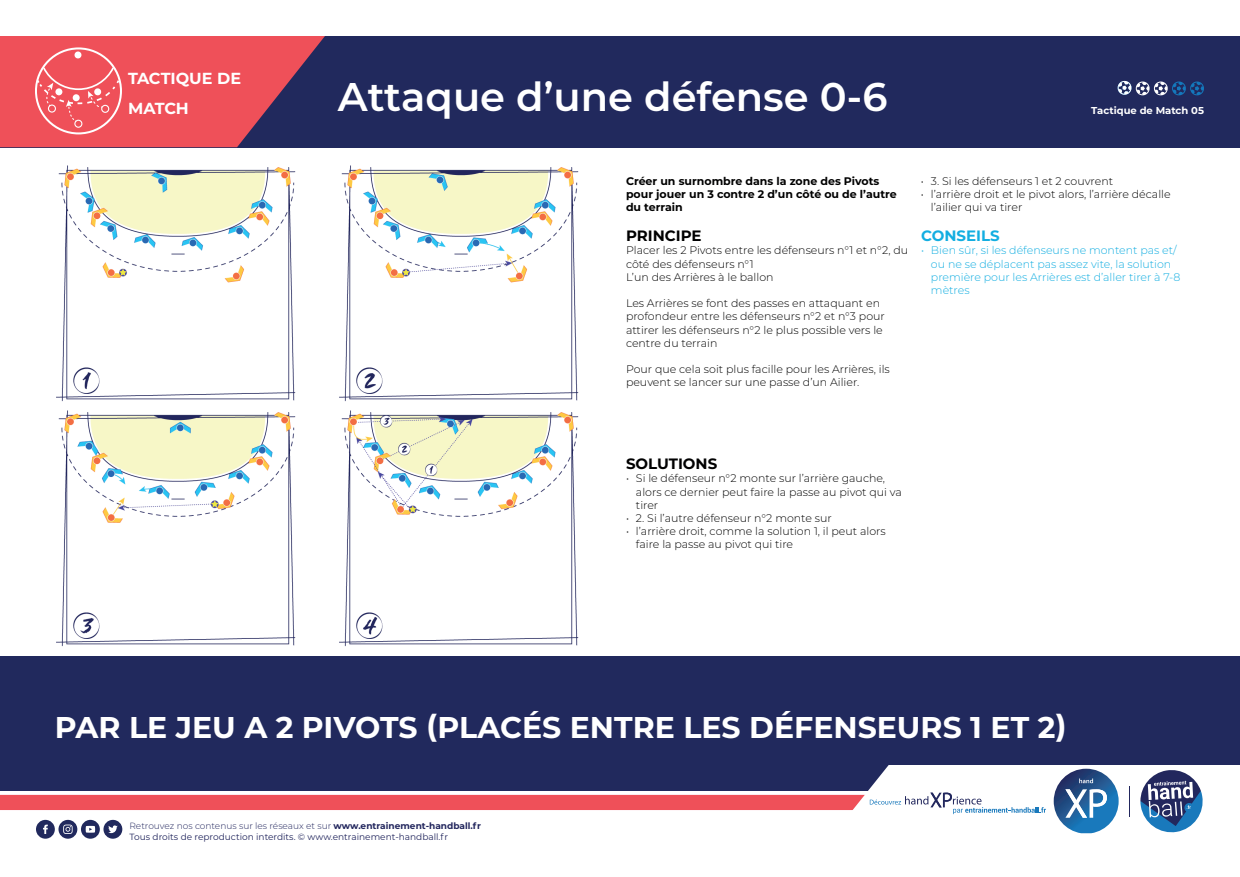
<style>
.page{position:relative;width:1240px;height:877px;background:#fff}
.page>*{position:absolute;margin:0;border:0;box-sizing:border-box;transform-origin:0 0}
.t1{font:600 40px "Montserrat";color:#fff}
.t2{font:700 30px "Montserrat";color:#fff}
.t3{font:700 16px/30px "Montserrat";letter-spacing:-.005em;color:#fff}
.t4{font:700 15px "Montserrat";color:#000001}
.t5{font:700 15px "Montserrat";color:#13aee1}
.t6{font:300 11px/13.2px "Montserrat";color:#000001}
.t7{font:300 11px/13.2px "Montserrat";color:#13aee1}
.t8{font:700 11px/13.2px "Montserrat";color:#000001}
.t9{font:700 10px "Montserrat";color:#fff}
.t10{font:9px/11px "Montserrat";color:#22265d}
.s1{font-weight:300}
.s2{font-weight:700}
</style>
<div class="page">
<div style="left:0;top:656px;width:1240px;height:135px;background:#21295d"></div>
<div style="left:0;top:36px;width:1240px;height:111px;background:#21295d"></div>
<div style="left:0;top:795px;width:1240px;height:15px;background:#ef5059"></div>
<svg style="left:799px;top:765px;width:441px;height:69px;fill:#fff"></svg>
<svg style="left:1140px;top:768px;width:65px;height:66px"></svg>
<svg style="left:1054px;top:769px;width:65px;height:64px"></svg>
<hr style="left:1130px;top:786px;width:1px;height:31px;background:#22275d">
<svg style="left:870px;top:793px;width:176px;height:21px"></svg>
<svg style="left:1118px;top:81px;width:86px;height:14px"></svg>
<svg style="left:81px;top:820px;width:19px;height:19px"></svg>
<svg style="left:86px;top:826px;width:9px;height:7px"></svg>
<div style="left:103px;top:820px;width:19px;height:19px;background:#21295d;border-radius:50%"></div>
<svg style="left:108px;top:825px;width:10px;height:8px"></svg>
<div style="left:36px;top:820px;width:19px;height:19px;background:#21295d;border-radius:50%"></div>
<svg style="left:43px;top:824px;width:5px;height:10px"></svg>
<svg style="left:58px;top:820px;width:19px;height:19px"></svg>
<svg style="left:63px;top:825px;width:10px;height:9px"></svg>
<img style="left:56px;top:165px;width:240px;height:482px">
<img style="left:339px;top:165px;width:240px;height:482px">
<svg style="left:0;top:36px;width:325px;height:111px;background:#d3505e"></svg>
<h3 class="t3" style="left:128px;top:63px;width:114px">TACTIQUE DE<br>MATCH</h3>
<h1 class="t1" style="left:338px;top:68px;width:551px">Attaque d’une défense 0-6</h1>
<p class="t9" style="left:1091px;top:103px;width:114px">Tactique de Match 05</p>
<p class="t8" style="left:626px;top:174px;width:272px">Créer un surnombre dans la zone des Pivots pour jouer un 3 contre 2 d’un côté ou de l’autre du terrain</p>
<h3 class="t4" style="left:626px;top:225px;width:77px">PRINCIPE</h3>
<p class="t6" style="left:626px;top:244px;width:284px">Placer les 2 Pivots entre les défenseurs n°1 et n°2, du côté des défenseurs n°1<br>L’un des Arrières à le ballon</p>
<p class="t6" style="left:626px;top:296px;width:260px">Les Arrières se font des passes en attaquant en profondeur entre les défenseurs n°2 et n°3 pour attirer les défenseurs n°2 le plus possible vers le centre du terrain</p>
<p class="t6" style="left:626px;top:362px;width:265px">Pour que cela soit plus facille pour les Arrières, ils peuvent se lancer sur une passe d’un Ailier.</p>
<p class="t6" style="left:921px;top:174px;width:194px">• 3. Si les défenseurs 1 et 2 couvrent</p>
<p class="t6" style="left:931px;top:187px;width:241px;text-indent:-10px">• l’arrière droit et le pivot alors, l’arrière décalle l’ailier qui va tirer</p>
<h3 class="t5" style="left:921px;top:225px;width:80px">CONSEILS</h3>
<p class="t7" style="left:931px;top:244px;width:251px;text-indent:-10px">• Bien sûr, si les défenseurs ne montent pas et/ ou ne se déplacent pas assez vite, la solution première pour les Arrières est d’aller tirer à 7-8 mètres</p>
<h3 class="t4" style="left:626px;top:453px;width:93px">SOLUTIONS</h3>
<p class="t6" style="left:636px;top:472px;width:267px;text-indent:-10px">• Si le défenseur n°2 monte sur l’arrière gauche, alors ce dernier peut faire la passe au pivot qui va tirer</p>
<p class="t6" style="left:626px;top:511px;width:207px">• 2. Si l’autre défenseur n°2 monte sur</p>
<p class="t6" style="left:636px;top:524px;width:251px;text-indent:-10px">• l’arrière droit, comme la solution 1, il peut alors faire la passe au pivot qui tire</p>
<h2 class="t2" style="left:55px;top:706px;width:1013px">PAR LE JEU A 2 PIVOTS (PLACÉS ENTRE LES DÉFENSEURS 1 ET 2)</h2>
<p class="t10" style="left:130px;top:820px;width:353px"><span class="s1">Retrouvez nos contenus sur les réseaux et sur</span> <span class="s2">www.entrainement-handball.fr<br></span>Tous droits de reproduction interdits. © www.entrainement-handball.fr</p>
</div>
